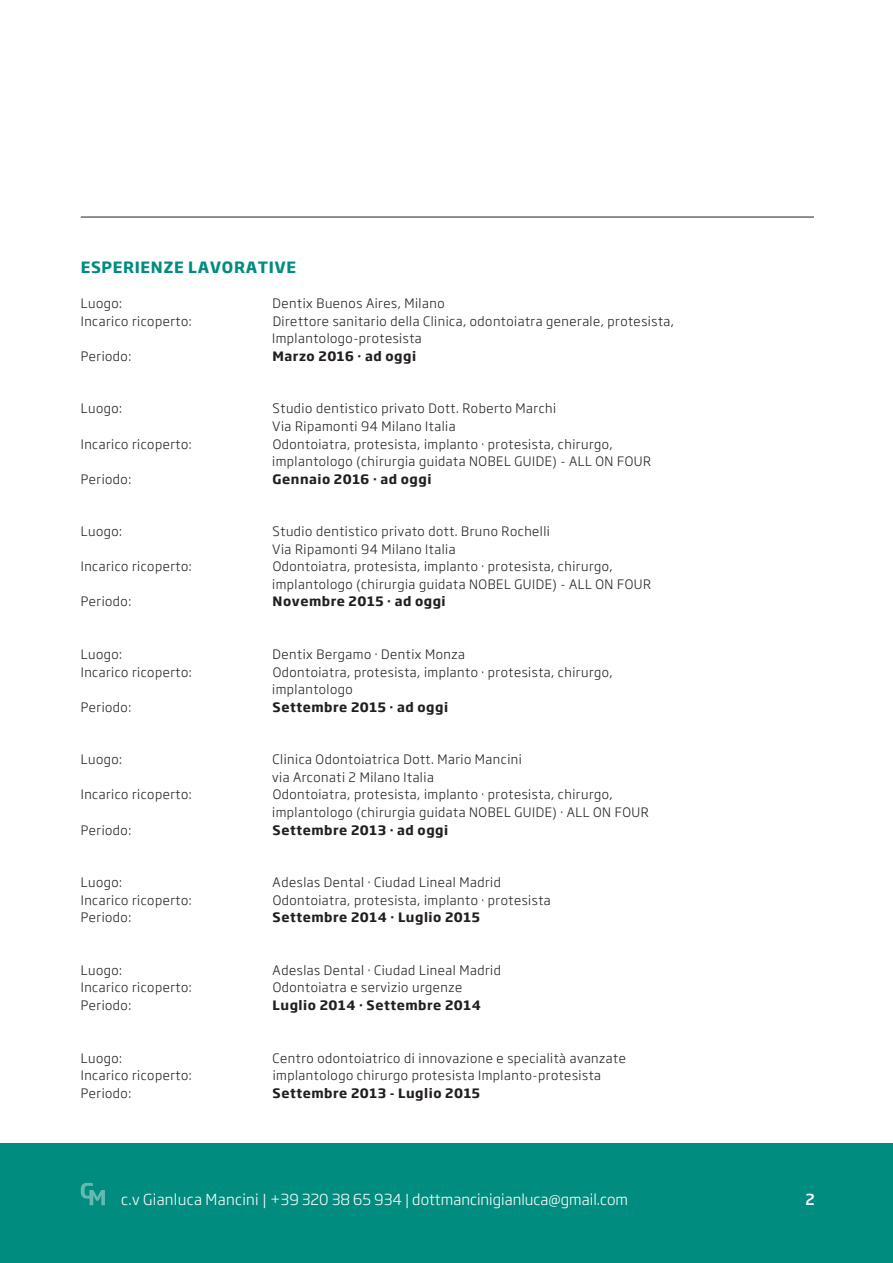
<style>
.page{position:relative;width:893px;height:1263px;background:#fff}
.page>*{position:absolute;margin:0;border:0;box-sizing:border-box;transform-origin:0 0}
.t1{font:700 15.45px "Soho Gothic Pro";letter-spacing:.04em;color:#008c7f}
.t2{font:300 15px "Soho Gothic Pro";color:#fff}
.t3{font:500 15px "Soho Gothic Pro";color:#fff}
.t4{font:300 12.9px/17.5px "Soho Gothic Pro";letter-spacing:.04em;color:#231f20}
.t5{font:700 12.9px "Soho Gothic Pro";letter-spacing:.04em;color:#231f20}
</style>
<div class="page">
<hr style="left:81px;top:217px;width:733px;height:1px;background:#231f20">
<div style="left:0;top:1143px;width:893px;height:120px;background:#008c7f"></div>
<svg style="left:81px;top:1183px;width:24px;height:22px"></svg>
<p class="t1" style="left:81px;top:255px;width:217px">ESPERIENZE LAVORATIVE</p>
<p class="t4" style="left:81px;top:294px;width:43px">Luogo:</p>
<p class="t4" style="left:273px;top:294px;width:173px">Dentix Buenos Aires, Milano</p>
<p class="t4" style="left:81px;top:311px;width:112px">Incarico ricoperto:</p>
<p class="t4" style="left:272px;top:311px;width:403px">Direttore sanitario della Clinica, odontoiatra generale, protesista,<br>Implantologo-protesista</p>
<p class="t4" style="left:81px;top:346px;width:52px">Periodo:</p>
<p class="t5" style="left:273px;top:346px;width:145px">Marzo 2016 · ad oggi</p>
<p class="t4" style="left:81px;top:399px;width:43px">Luogo:</p>
<p class="t4" style="left:272px;top:399px;width:286px">Studio dentistico privato Dott. Roberto Marchi<br>Via Ripamonti 94 Milano Italia</p>
<p class="t4" style="left:81px;top:434px;width:112px">Incarico ricoperto:</p>
<p class="t4" style="left:272px;top:434px;width:380px">Odontoiatra, protesista, implanto · protesista, chirurgo, implantologo (chirurgia guidata NOBEL GUIDE) - ALL ON FOUR</p>
<p class="t4" style="left:81px;top:469px;width:52px">Periodo:</p>
<p class="t5" style="left:273px;top:469px;width:160px">Gennaio 2016 · ad oggi</p>
<p class="t4" style="left:81px;top:522px;width:43px">Luogo:</p>
<p class="t4" style="left:272px;top:522px;width:279px">Studio dentistico privato dott. Bruno Rochelli<br>Via Ripamonti 94 Milano Italia</p>
<p class="t4" style="left:81px;top:557px;width:112px">Incarico ricoperto:</p>
<p class="t4" style="left:272px;top:557px;width:380px">Odontoiatra, protesista, implanto · protesista, chirurgo, implantologo (chirurgia guidata NOBEL GUIDE) - ALL ON FOUR</p>
<p class="t4" style="left:81px;top:592px;width:52px">Periodo:</p>
<p class="t5" style="left:273px;top:591px;width:174px">Novembre 2015 · ad oggi</p>
<p class="t4" style="left:81px;top:645px;width:43px">Luogo:</p>
<p class="t4" style="left:273px;top:645px;width:194px">Dentix Bergamo · Dentix Monza</p>
<p class="t4" style="left:81px;top:662px;width:112px">Incarico ricoperto:</p>
<p class="t4" style="left:272px;top:662px;width:342px">Odontoiatra, protesista, implanto · protesista, chirurgo, implantologo</p>
<p class="t4" style="left:81px;top:697px;width:52px">Periodo:</p>
<p class="t5" style="left:273px;top:697px;width:177px">Settembre 2015 · ad oggi</p>
<p class="t4" style="left:81px;top:750px;width:43px">Luogo:</p>
<p class="t4" style="left:272px;top:750px;width:251px">Clinica Odontoiatrica Dott. Mario Mancini via Arconati 2 Milano Italia</p>
<p class="t4" style="left:81px;top:785px;width:112px">Incarico ricoperto:</p>
<p class="t4" style="left:272px;top:785px;width:378px">Odontoiatra, protesista, implanto · protesista, chirurgo, implantologo (chirurgia guidata NOBEL GUIDE) · ALL ON FOUR</p>
<p class="t4" style="left:81px;top:820px;width:52px">Periodo:</p>
<p class="t5" style="left:273px;top:819px;width:177px">Settembre 2013 · ad oggi</p>
<p class="t4" style="left:81px;top:873px;width:43px">Luogo:</p>
<p class="t4" style="left:273px;top:873px;width:230px">Adeslas Dental · Ciudad Lineal Madrid</p>
<p class="t4" style="left:81px;top:890px;width:112px">Incarico ricoperto:</p>
<p class="t4" style="left:273px;top:890px;width:280px">Odontoiatra, protesista, implanto · protesista</p>
<p class="t4" style="left:81px;top:908px;width:52px">Periodo:</p>
<p class="t5" style="left:273px;top:907px;width:209px">Settembre 2014 · Luglio 2015</p>
<p class="t4" style="left:81px;top:961px;width:43px">Luogo:</p>
<p class="t4" style="left:273px;top:961px;width:230px">Adeslas Dental · Ciudad Lineal Madrid</p>
<p class="t4" style="left:81px;top:978px;width:112px">Incarico ricoperto:</p>
<p class="t4" style="left:273px;top:978px;width:191px">Odontoiatra e servizio urgenze</p>
<p class="t4" style="left:81px;top:996px;width:52px">Periodo:</p>
<p class="t5" style="left:273px;top:995px;width:210px">Luglio 2014 · Settembre 2014</p>
<p class="t4" style="left:81px;top:1048px;width:43px">Luogo:</p>
<p class="t4" style="left:273px;top:1048px;width:355px">Centro odontoiatrico di innovazione e specialità avanzate</p>
<p class="t4" style="left:81px;top:1066px;width:112px">Incarico ricoperto:</p>
<p class="t4" style="left:273px;top:1066px;width:330px">implantologo chirurgo protesista Implanto-protesista</p>
<p class="t4" style="left:81px;top:1083px;width:52px">Periodo:</p>
<p class="t5" style="left:273px;top:1083px;width:209px">Settembre 2013 - Luglio 2015</p>
<p class="t2" style="left:121px;top:1188px;width:508px">c.v Gianluca Mancini | +39 320 38 65 934 | dottmancinigianluca@gmail.com</p>
<p class="t3" style="left:805px;top:1188px;width:11px">2</p>
</div>
